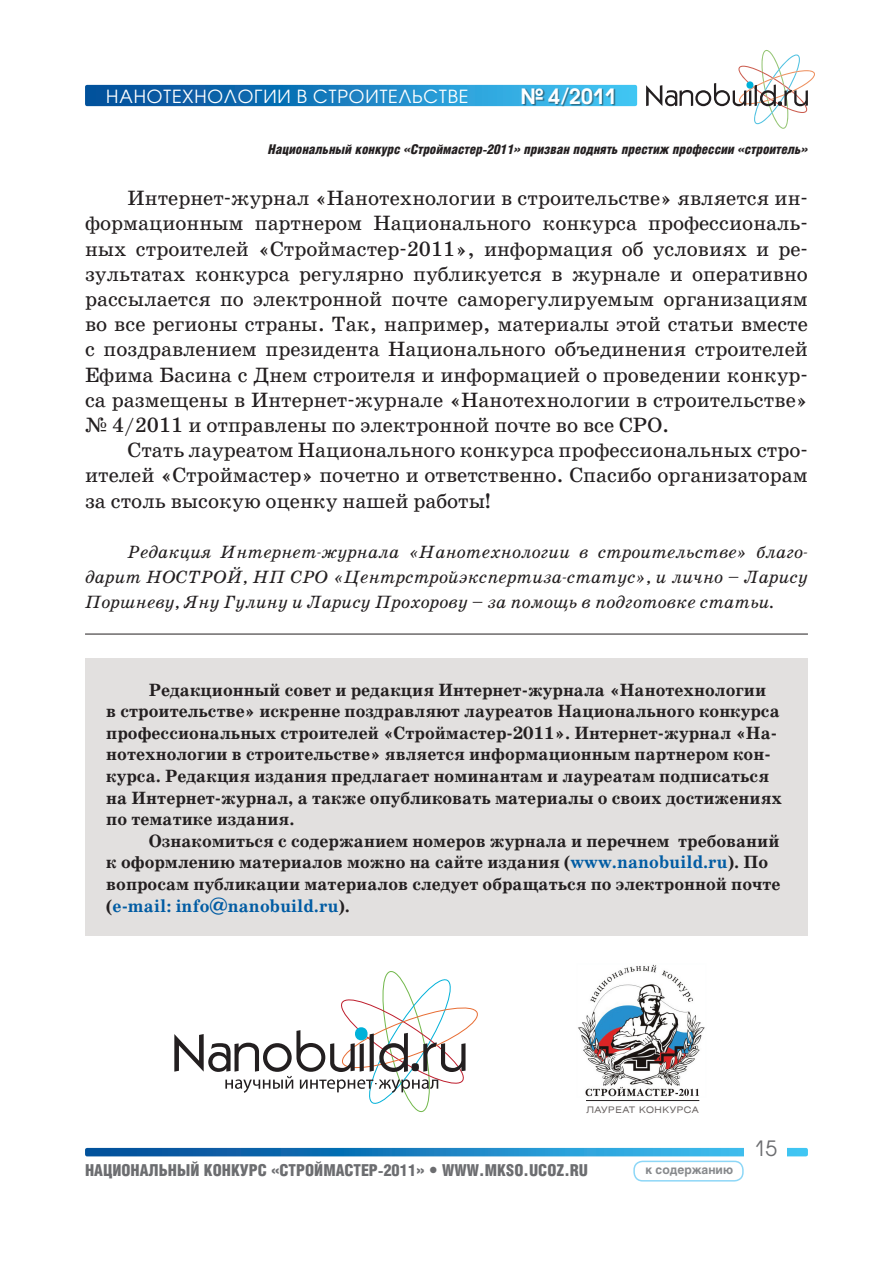
<style>
.page{position:relative;width:893px;height:1263px;background:#fff}
.page>*{position:absolute;margin:0;border:0;box-sizing:border-box;transform-origin:0 0}
.t1{font:21px/25.2px "School Book C";color:#231f20;text-align:justify}
.t2{font:600 21px "Avant Garde Gothic C";color:#fff}
.t3{font:21px "Avant Garde Gothic C";color:#6c6d70}
.t4{font:700 18px/21.6px "School Book C";color:#231f20}
.t5{font:italic 18px/25.2px "School Book C";color:#231f20;text-align:justify}
.t6{font:18px "Avant Garde Gothic C";letter-spacing:.05em;color:#fff}
.t7{font:900 16.5px "Helios Cond";color:#6c6d70}
.t8{font:italic 900 13.5px "Helios Cond";color:#231f20}
.t9{font:700 12px "Helios";color:#87898c}
.t10{font:9px "Helios Ext";letter-spacing:.06em;color:#696362}
.s1{font-size:19.5px}
.s2{color:#015ca3}
</style>
<div class="page">
<svg style="left:85px;top:85px;width:552px;height:21px;background:#177bbc"></svg>
<div style="left:523px;top:88px;width:181px;height:33px;background:#231f20;opacity:.5"></div>
<svg style="left:85px;top:1148px;width:723px;height:8px;background:#1c83c2"></svg>
<div style="left:744px;top:1137px;width:43px;height:19px;background:#fff"></div>
<svg style="left:646px;top:50px;width:169px;height:79px"></svg>
<div style="left:633px;top:1160px;width:111px;height:21px;border:2px solid #8dd7f7;border-radius:9px"></div>
<div style="left:85px;top:658px;width:723px;height:278px;background:#e2e0df"></div>
<svg style="left:174px;top:971px;width:304px;height:141px"></svg>
<hr style="left:85px;top:634px;width:723px;height:1px;background:#231f20">
<img style="left:578px;top:964px;width:127px;height:133px">
<hr style="left:586px;top:1100px;width:113px;height:1px;background:#231f20">
<p class="t6" style="left:106px;top:85px;width:364px">Нанотехнологии в строительстве</p>
<p class="t2" style="left:521px;top:83px;width:97px">№ 4<span class="s1">/</span>2011</p>
<p class="t8" style="left:268px;top:142px;width:541px">Национальный конкурс «Строймастер-2011» призван поднять престиж профессии «строитель»</p>
<p class="t1" style="left:85px;top:186px;width:724px;text-indent:43px">Интернет-журнал «Нанотехнологии в строительстве» является ин&shy;формационным партнером Национального конкурса профессиональ&shy;ных строителей «Строймастер-2011», информация об условиях и ре&shy;зультатах конкурса регулярно публикуется в журнале и оперативно рассылается по электронной почте саморегулируемым организациям во все регионы страны. Так, например, материалы этой статьи вместе с поздравлением президента Национального объединения строителей Ефима Басина с Днем строителя и информацией о проведении конкур&shy;са размещены в Интернет-журнале «Нанотехнологии в строительстве» № 4/2011 и отправлены по электронной почте во все СРО.</p>
<p class="t1" style="left:85px;top:438px;width:724px;text-indent:43px">Стать лауреатом Национального конкурса профессиональных стро&shy;ителей «Строймастер» почетно и ответственно. Спасибо организаторам за столь высокую оценку нашей работы!</p>
<p class="t5" style="left:85px;top:539px;width:724px;text-indent:43px">Редакция Интернет-журнала «Нанотехнологии в строительстве» благо&shy;дарит НОСТРОЙ, НП СРО «Центрстройэкспертиза-статус», и лично – Ларису Поршневу, Яну Гулину и Ларису Прохорову – за помощь в подготовке статьи.</p>
<p class="t4" style="left:106px;top:679px;width:677px;text-indent:43px">Редакционный совет и редакция Интернет-журнала «Нанотехнологии<br>в строительстве» искренне поздравляют лауреатов Национального конкурса профессиональных строителей «Строймастер-2011». Интернет-журнал «На&shy;нотехнологии в строительстве» является информационным партнером кон&shy;курса. Редакция издания предлагает номинантам и лауреатам подписаться на Интернет-журнал, а также опубликовать материалы о своих достижениях по тематике издания.</p>
<p class="t4" style="left:106px;top:831px;width:676px;text-indent:43px">Ознакомиться с содержанием номеров журнала и перечнем требований к оформлению материалов можно на сайте издания (<span class="s2">www.nanobuild.ru</span>). По вопросам публикации материалов следует обращаться по электронной почте (<span class="s2">e-mail: info@nanobuild.ru</span>).</p>
<p class="t10" style="left:586px;top:1104px;width:114px">ЛАУРЕАТ КОНКУРСА</p>
<p class="t7" style="left:85px;top:1161px;width:505px">НАЦИОНАЛЬНЫЙ КОНКУРС «СТРОЙМАСТЕР-2011» WWW.MKSO.UCOZ.RU</p>
<p class="t9" style="left:645px;top:1163px;width:89px">к содержанию</p>
<p class="t3" style="left:754px;top:1136px;width:25px">15</p>
</div>
